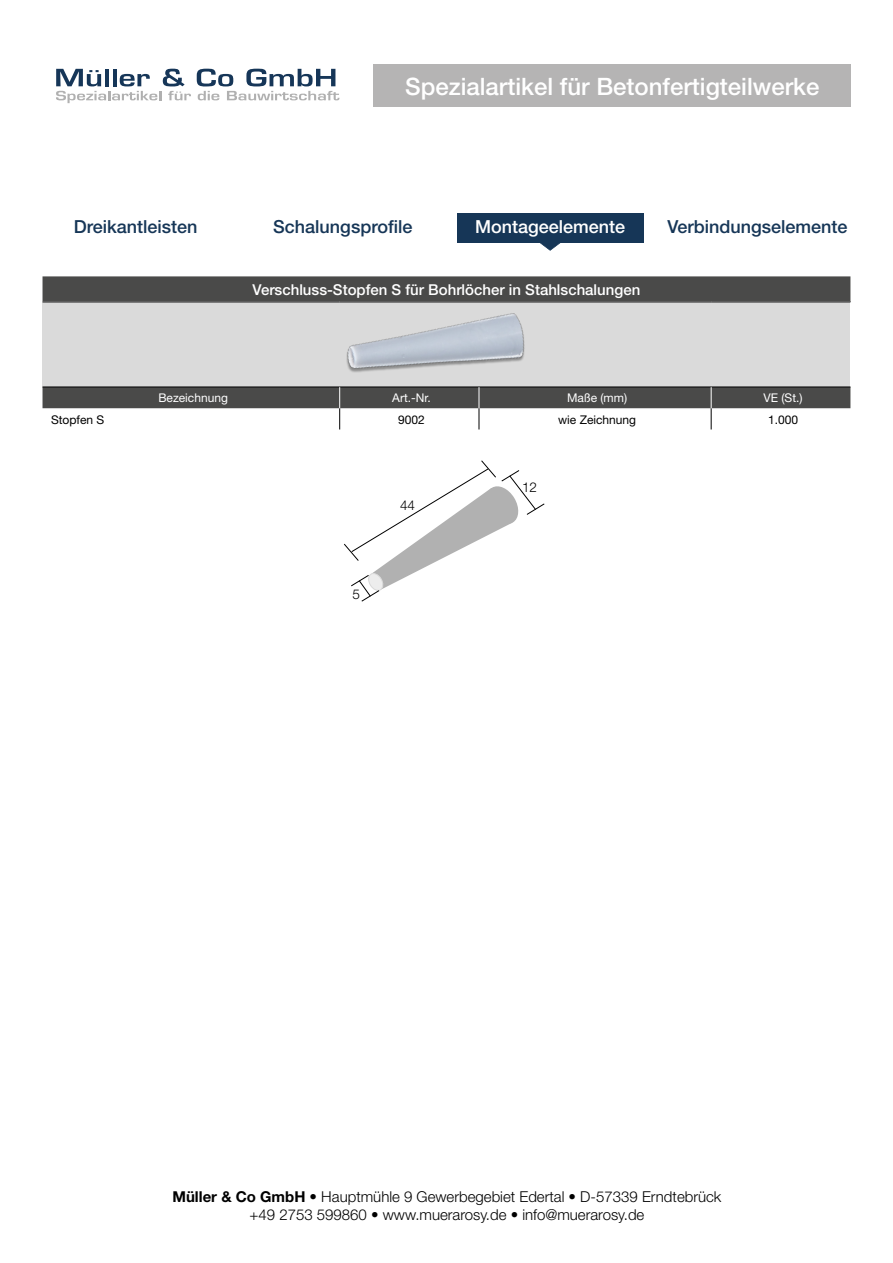
<style>
.page{position:relative;width:893px;height:1263px;background:#fff}
.page>*{position:absolute;margin:0;border:0;box-sizing:border-box;transform-origin:0 0}
.t1{font:500 24px "Helvetica Neue LT";color:#fff}
.t2{font:500 18px "Helvetica Neue LT";color:#163657}
.t3{font:500 18px "Helvetica Neue LT";color:#fff}
.t4{font:300 15px "Helvetica Neue LT";color:#000}
.t5{font:500 15px "Helvetica Neue LT";color:#fff}
.t6{font:300 13.5px "Helvetica Neue LT";color:#000}
.t7{font:12px "Helvetica Neue LT";color:#fff}
.t8{font:12px "Helvetica Neue LT";color:#000}
.s1{font-weight:700}
</style>
<div class="page">
<div style="left:457px;top:213px;width:186px;height:29px;background:#163657"></div>
<svg style="left:538px;top:242px;width:24px;height:9px"></svg>
<svg style="left:56px;top:69px;width:135px;height:34px"></svg>
<svg style="left:197px;top:69px;width:142px;height:31px"></svg>
<div style="left:374px;top:64px;width:477px;height:43px;background:#b5b4b4"></div>
<div style="left:43px;top:276px;width:807px;height:132px;background:#4a4a49"></div>
<div style="left:43px;top:302px;width:807px;height:85px;background:#dadada"></div>
<hr style="left:43px;top:302px;width:297px;height:1px;background:#000">
<hr style="left:479px;top:302px;width:232px;height:1px;background:#000">
<hr style="left:711px;top:302px;width:139px;height:1px;background:#000">
<hr style="left:43px;top:387px;width:297px;height:1px;background:#000">
<hr style="left:340px;top:387px;width:139px;height:1px;background:#000">
<hr style="left:479px;top:387px;width:232px;height:1px;background:#000">
<hr style="left:711px;top:387px;width:139px;height:1px;background:#000">
<svg style="left:339px;top:387px;width:1px;height:42px"></svg>
<svg style="left:479px;top:387px;width:1px;height:42px"></svg>
<svg style="left:711px;top:387px;width:1px;height:42px"></svg>
<img style="left:323px;top:300px;width:211px;height:72px">
<svg style="left:344px;top:460px;width:201px;height:142px"></svg>
<p class="t1" style="left:405px;top:72px;width:416px">Spezialartikel für Betonfertigteilwerke</p>
<p class="t2" style="left:74px;top:216px;width:125px">Dreikantleisten</p>
<p class="t2" style="left:273px;top:216px;width:141px">Schalungsprofile</p>
<p class="t3" style="left:475px;top:216px;width:152px">Montageelemente</p>
<p class="t2" style="left:667px;top:216px;width:182px">Verbindungselemente</p>
<p class="t5" style="left:253px;top:281px;width:389px">Verschluss-Stopfen S für Bohrlöcher in Stahlschalungen</p>
<p class="t7" style="left:158px;top:391px;width:71px">Bezeichnung</p>
<p class="t7" style="left:392px;top:391px;width:40px">Art.-Nr.</p>
<p class="t7" style="left:567px;top:391px;width:62px">Maße (mm)</p>
<p class="t7" style="left:763px;top:391px;width:41px">VE (St.)</p>
<p class="t8" style="left:51px;top:412px;width:55px">Stopfen S</p>
<p class="t8" style="left:398px;top:412px;width:28px">9002</p>
<p class="t8" style="left:558px;top:412px;width:79px">wie Zeichnung</p>
<p class="t8" style="left:768px;top:412px;width:32px">1.000</p>
<p class="t6" style="left:352px;top:586px;width:9px">5</p>
<p class="t6" style="left:400px;top:497px;width:17px">44</p>
<p class="t6" style="left:522px;top:479px;width:17px">12</p>
<p class="t4" style="left:172px;top:1188px;width:550px"><span class="s1">Müller &amp; Co GmbH</span> • Hauptmühle 9 Gewerbegebiet Edertal • D-57339 Erndtebrück</p>
<p class="t4" style="left:250px;top:1206px;width:396px">+49 2753 599860 • www.muerarosy.de • info@muerarosy.de</p>
</div>
